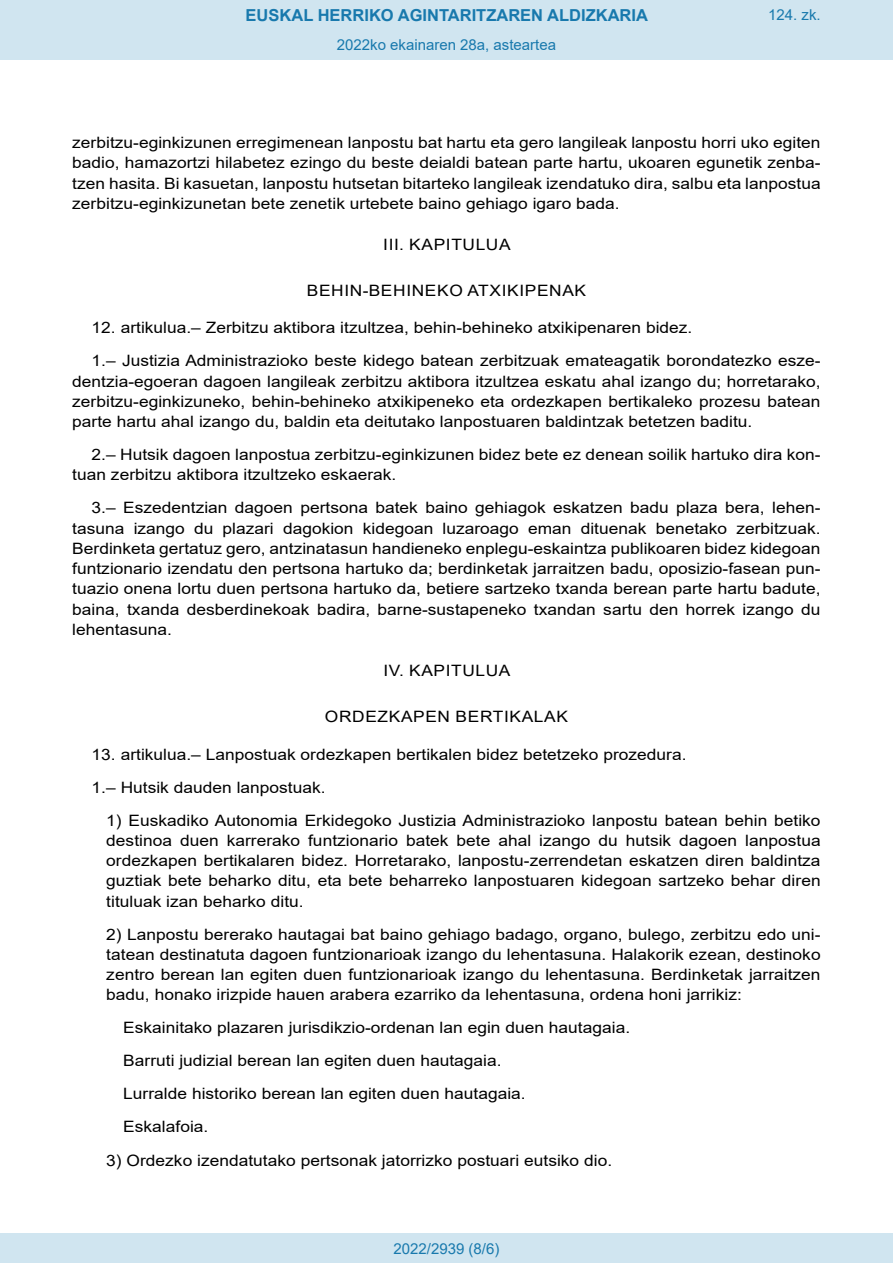
<style>
.page{position:relative;width:893px;height:1263px;background:#fff}
.page>*{position:absolute;margin:0;border:0;box-sizing:border-box;transform-origin:0 0}
.t1{font:700 16.5px "Arial";color:#1879ad}
.BOPVDetalle{font:15.6px/20.2px "Arial";color:#000;text-align:justify;scale:1.11 1}
.BOPVDetalle1{font:15.6px/20.2px "Arial";color:#000;text-align:justify;scale:1.11 1}
.BOPVDetalle2{font:15.6px "Arial";color:#000;scale:1.11 1}
.BOPVClave{font:15.6px "Arial";letter-spacing:.035em;color:#000;scale:1.11 1}
.Paginacion_Centro{font:15px "Arial";color:#1879ad}
</style>
<div class="page">
<div style="left:0;top:0;width:893px;height:60px;background:#d0e5f0"></div>
<div style="left:0;top:1233px;width:893px;height:30px;background:#d0e5f0"></div>
<p class="t1" style="left:246px;top:3px;width:404px">EUSKAL HERRIKO AGINTARITZAREN ALDIZKARIA</p>
<p class="Paginacion_Centro" style="left:337px;top:35px;width:221px">2022ko ekainaren 28a, asteartea</p>
<p class="Paginacion_Centro" style="left:768px;top:5px;width:54px">124. zk.</p>
<p class="BOPVDetalle" style="left:72px;top:132px;width:676px">zerbitzu-eginkizunen erregimenean lanpostu bat hartu eta gero langileak lanpostu horri uko egiten badio, hamazortzi hilabetez ezingo du beste deialdi batean parte hartu, ukoaren egunetik zenba&shy;tzen hasita. Bi kasuetan, lanpostu hutsetan bitarteko langileak izendatuko dira, salbu eta lanpostua zerbitzu-eginkizunetan bete zenetik urtebete baino gehiago igaro bada.</p>
<p class="BOPVClave" style="left:383px;top:234px;width:116px">III. KAPITULUA</p>
<p class="BOPVClave" style="left:307px;top:280px;width:253px">BEHIN-BEHINEKO ATXIKIPENAK</p>
<p class="BOPVDetalle" style="left:92px;top:318px;width:543px">12. artikulua.– Zerbitzu aktibora itzultzea, behin-behineko atxikipenaren bidez.</p>
<p class="BOPVDetalle" style="left:72px;top:351px;width:676px;text-indent:19px">1.– Justizia Administrazioko beste kidego batean zerbitzuak emateagatik borondatezko esze&shy;dentzia-egoeran dagoen langileak zerbitzu aktibora itzultzea eskatu ahal izango du; horretarako, zerbitzu-eginkizuneko, behin-behineko atxikipeneko eta ordezkapen bertikaleko prozesu batean parte hartu ahal izango du, baldin eta deitutako lanpostuaren baldintzak betetzen baditu.</p>
<p class="BOPVDetalle" style="left:72px;top:444px;width:676px;text-indent:19px">2.– Hutsik dagoen lanpostua zerbitzu-eginkizunen bidez bete ez denean soilik hartuko dira kon&shy;tuan zerbitzu aktibora itzultzeko eskaerak.</p>
<p class="BOPVDetalle" style="left:72px;top:498px;width:676px;text-indent:19px">3.– Eszedentzian dagoen pertsona batek baino gehiagok eskatzen badu plaza bera, lehen&shy;tasuna izango du plazari dagokion kidegoan luzaroago eman dituenak benetako zerbitzuak.<br>Berdinketa gertatuz gero, antzinatasun handieneko enplegu-eskaintza publikoaren bidez kidegoan funtzionario izendatu den pertsona hartuko da; berdinketak jarraitzen badu, oposizio-fasean pun&shy;tuazio onena lortu duen pertsona hartuko da, betiere sartzeko txanda berean parte hartu badute, baina, txanda desberdinekoak badira, barne-sustapeneko txandan sartu den horrek izango du lehentasuna.</p>
<p class="BOPVClave" style="left:383px;top:660px;width:116px">IV. KAPITULUA</p>
<p class="BOPVClave" style="left:325px;top:706px;width:220px">ORDEZKAPEN BERTIKALAK</p>
<p class="BOPVDetalle" style="left:92px;top:744px;width:537px">13. artikulua.– Lanpostuak ordezkapen bertikalen bidez betetzeko prozedura.</p>
<p class="BOPVDetalle" style="left:92px;top:777px;width:212px">1.– Hutsik dauden lanpostuak.</p>
<p class="BOPVDetalle1" style="left:106px;top:810px;width:645px">1) Euskadiko Autonomia Erkidegoko Justizia Administrazioko lanpostu batean behin betiko destinoa duen karrerako funtzionario batek bete ahal izango du hutsik dagoen lanpostua ordezkapen bertikalaren bidez. Horretarako, lanpostu-zerrendetan eskatzen diren baldintza guztiak bete beharko ditu, eta bete beharreko lanpostuaren kidegoan sartzeko behar diren tituluak izan beharko ditu.</p>
<p class="BOPVDetalle1" style="left:106px;top:924px;width:645px">2) Lanpostu bererako hautagai bat baino gehiago badago, organo, bulego, zerbitzu edo uni&shy;tatean destinatuta dagoen funtzionarioak izango du lehentasuna. Halakorik ezean, destinoko zentro berean lan egiten duen funtzionarioak izango du lehentasuna. Berdinketak jarraitzen badu, honako irizpide hauen arabera ezarriko da lehentasuna, ordena honi jarrikiz:</p>
<p class="BOPVDetalle2" style="left:123px;top:1017px;width:458px">Eskainitako plazaren jurisdikzio-ordenan lan egin duen hautagaia.</p>
<p class="BOPVDetalle2" style="left:123px;top:1050px;width:342px">Barruti judizial berean lan egiten duen hautagaia.</p>
<p class="BOPVDetalle2" style="left:123px;top:1083px;width:364px">Lurralde historiko berean lan egiten duen hautagaia.</p>
<p class="BOPVDetalle2" style="left:123px;top:1116px;width:78px">Eskalafoia.</p>
<p class="BOPVDetalle1" style="left:106px;top:1150px;width:457px">3) Ordezko izendatutako pertsonak jatorrizko postuari eutsiko dio.</p>
<p class="Paginacion_Centro" style="left:393px;top:1238px;width:107px">2022/2939 (8/6)</p>
</div>
